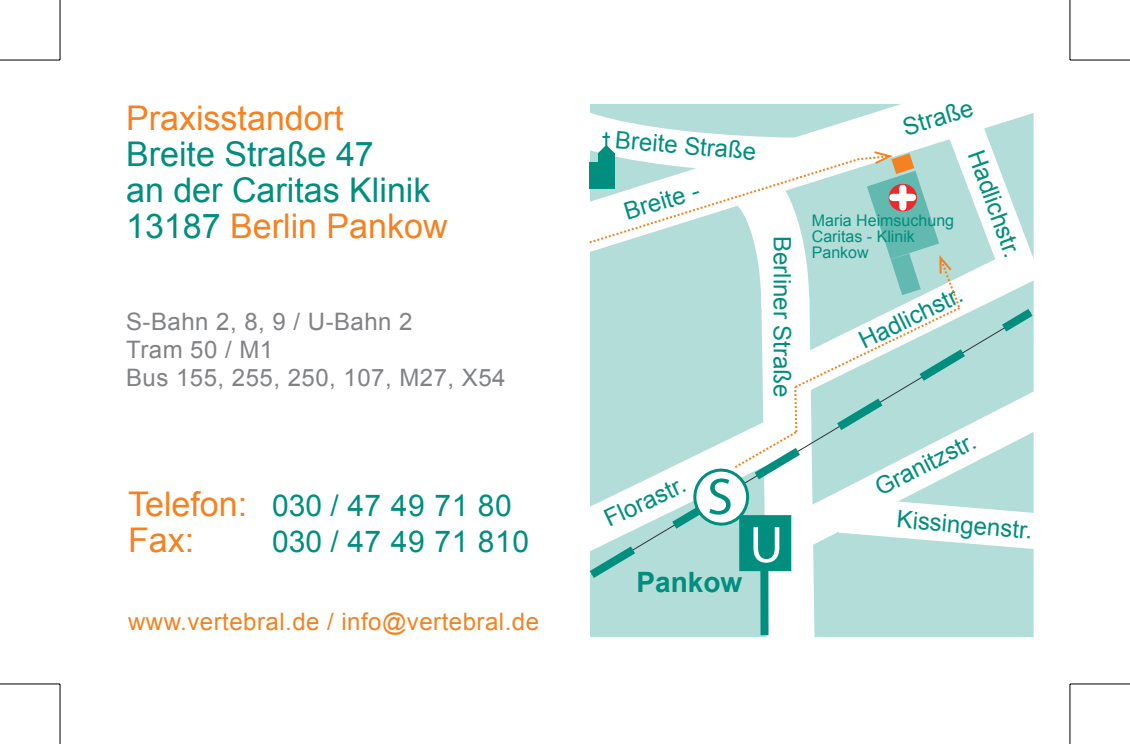
<style>
.page{position:relative;width:1130px;height:744px;background:#fff}
.page>*{position:absolute;margin:0;border:0;box-sizing:border-box;transform-origin:0 0}
.t1{font:700 52px "Arial Narrow";color:#008e7e}
.t2{font:700 52px "Arial Narrow";color:#fff}
.t3{font:34px/36px "Arial";color:#008e7e}
.t4{font:34px "Arial";color:#f58220}
.t5{font:30px "Arial";letter-spacing:.02em;color:#008e7e}
.t6{font:700 28px "Arial";color:#008e7e}
.t7{font:24px "Arial";color:#008e7e}
.t8{font:24px/28px "Arial";letter-spacing:.02em;color:#808285}
.t9{font:24px "Arial";letter-spacing:.02em;color:#f58220}
.t10{font:16px/16px "Arial";color:#008e7e}
.s1{color:#f58220}
.s2{font-size:34px;color:#f58220}
</style>
<div class="page">
<div style="left:590px;top:104px;width:442px;height:532px;background:#b3ddd8"></div>
<svg style="left:736px;top:585px;width:103px;height:53px"></svg>
<svg style="left:589px;top:570px;width:445px;height:15px"></svg>
<div style="left:760px;top:569px;width:8px;height:66px;background:#008e7e"></div>
<svg style="left:589px;top:104px;width:445px;height:466px"></svg>
<svg style="left:0;top:684px;width:58px;height:1px"></svg>
<svg style="left:1072px;top:684px;width:57px;height:1px"></svg>
<div style="left:1067px;top:0;width:5px;height:60px;background:#8b8b8b"></div>
<div style="left:1067px;top:684px;width:5px;height:60px;background:#8b8b8b"></div>
<hr style="left:0;top:59px;width:60px;height:2px;background:#000">
<hr style="left:1069px;top:59px;width:60px;height:2px;background:#000">
<hr style="left:0;top:683px;width:60px;height:1px;background:#000">
<hr style="left:1069px;top:683px;width:60px;height:1px;background:#000">
<hr style="left:59px;top:0;width:2px;height:60px;background:#000">
<hr style="left:59px;top:684px;width:2px;height:60px;background:#000">
<hr style="left:1068px;top:0;width:2px;height:60px;background:#000">
<hr style="left:1068px;top:684px;width:2px;height:60px;background:#000">
<h2 class="t4" style="left:126px;top:99px;width:219px">Praxisstandort</h2>
<h2 class="t3" style="left:126px;top:136px;width:323px">Breite Straße 47<br>an der Caritas Klinik<br>13187 <span class="s1">Berlin Pankow</span></h2>
<p class="t8" style="left:126px;top:308px;width:381px">S-Bahn 2, 8, 9 / U-Bahn 2<br>Tram 50 / M1<br>Bus 155, 255, 250, 107, M27, X54</p>
<p class="t5" style="left:128px;top:488px;width:385px"><span class="s2">Telefon:</span> 030 / 47 49 71 80</p>
<h2 class="t4" style="left:128px;top:521px;width:68px">Fax:</h2>
<p class="t5" style="left:272px;top:524px;width:258px">030 / 47 49 71 810</p>
<p class="t9" style="left:128px;top:608px;width:412px">www.vertebral.de / info@vertebral.de</p>
<p class="t7" style="left:616px;top:126px;width:143px;rotate:5deg">Breite Straße</p>
<p class="t7" style="left:620px;top:199px;width:79px;rotate:-17deg">Breite -</p>
<p class="t7" style="left:795px;top:236px;width:163px;rotate:90deg">Berliner Straße</p>
<p class="t7" style="left:600px;top:507px;width:88px;rotate:-25deg">Florastr.</p>
<h1 class="t1" style="left:707px;top:464px;width:27px">S</h1>
<p class="t6" style="left:636px;top:567px;width:107px">Pankow</p>
<h1 class="t2" style="left:749px;top:512px;width:35px">U</h1>
<p class="t7" style="left:899px;top:115px;width:74px;rotate:-17deg">Straße</p>
<p class="t10" style="left:811px;top:212px;width:144px">Maria Heimsuchung<br>Caritas - Klinik<br>Pankow</p>
<p class="t7" style="left:987px;top:146px;width:114px;rotate:70deg">Hadlichstr.</p>
<p class="t7" style="left:854px;top:330px;width:114px;rotate:-26deg">Hadlichstr.</p>
<p class="t7" style="left:870px;top:477px;width:111px;rotate:-27deg">Granitzstr.</p>
<p class="t7" style="left:897px;top:505px;width:138px;rotate:5deg">Kissingenstr.</p>
</div>
